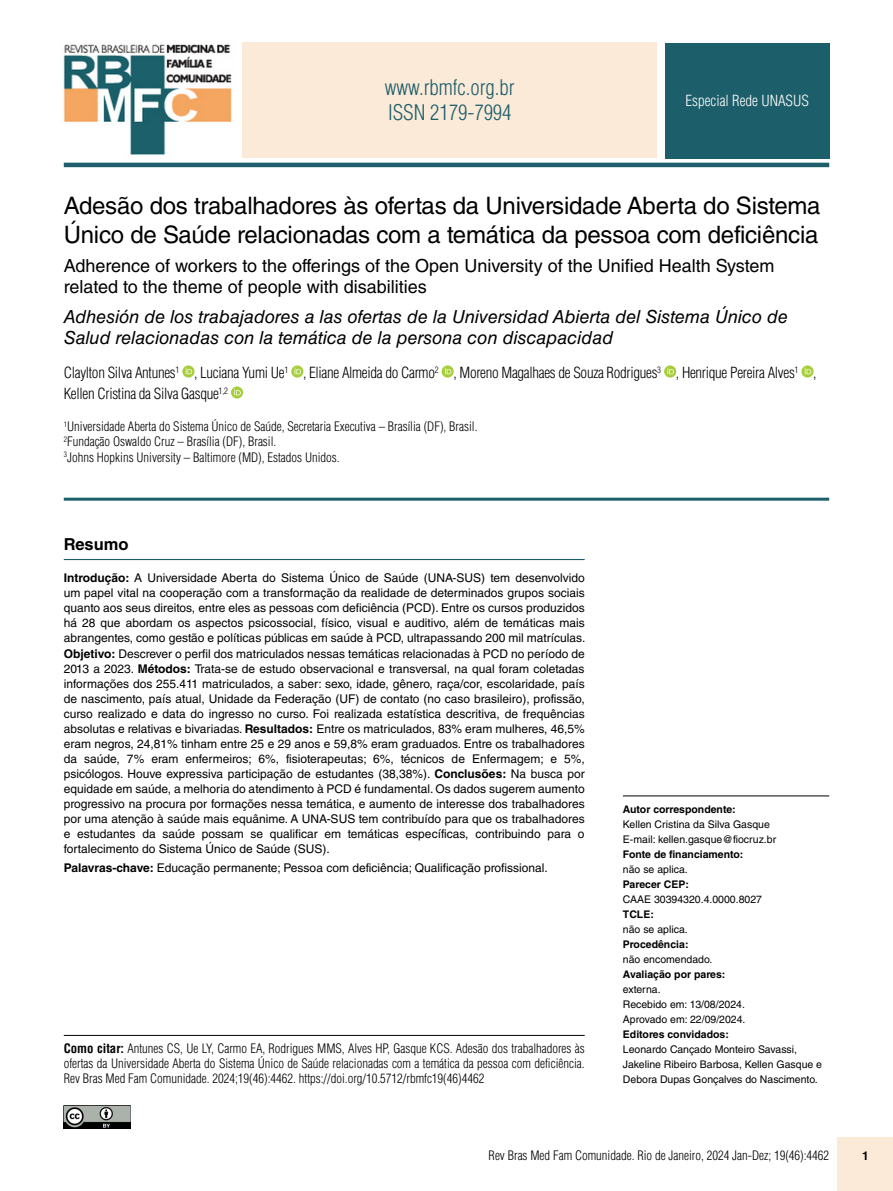
<style>
.page{position:relative;width:893px;height:1191px;background:#fff}
.page>*{position:absolute;margin:0;border:0;box-sizing:border-box;transform-origin:0 0}
.t1{font:24px/28.8px "Helvetica LT Std";letter-spacing:-.01em;color:#000}
.t2{font:300 condensed 21px/25.2px "Helvetica LT Std";color:#1c5e69}
.t3{font:italic 18px/21px "Helvetica LT Std";color:#000}
.t4{font:18px/21px "Helvetica LT Std";color:#000}
.t5{font:700 16.5px "Helvetica LT Std";color:#000}
.t6{font:300 condensed 15px/21px "Helvetica LT Std";letter-spacing:-.02em;color:#000}
.t7{font:300 condensed 15px "Helvetica LT Std";color:#fff}
.t8{font:300 condensed 12.75px/15.3px "Helvetica LT Std";color:#000}
.t9{font:12px/15px "Helvetica LT Std";color:#000;text-align:justify}
.t10{font:700 12px "Helvetica LT Std";color:#000}
.t11{font:10.5px/15px "Helvetica LT Std";color:#000}
.t12{font:700 10.5px "Helvetica LT Std";color:#000}
.s1{font-weight:700}
</style>
<div class="page">
<div style="left:838px;top:1137px;width:55px;height:54px;background:#fcead8"></div>
<img style="left:64px;top:1105px;width:67px;height:23px">
<hr style="left:623px;top:795px;width:206px;height:1px;background:#000">
<hr style="left:64px;top:559px;width:521px;height:1px;background:#1c5e69">
<div style="left:665px;top:43px;width:164px;height:116px;background:#1c5e69"></div>
<hr style="left:64px;top:163px;width:765px;height:4px;background:#1c5e69">
<svg style="left:182px;top:365px;width:12px;height:12px"></svg>
<svg style="left:186px;top:368px;width:6px;height:6px"></svg>
<svg style="left:291px;top:365px;width:12px;height:12px"></svg>
<svg style="left:294px;top:368px;width:7px;height:6px"></svg>
<svg style="left:442px;top:365px;width:12px;height:12px"></svg>
<svg style="left:445px;top:368px;width:6px;height:6px"></svg>
<svg style="left:664px;top:365px;width:12px;height:12px"></svg>
<svg style="left:667px;top:368px;width:7px;height:6px"></svg>
<svg style="left:801px;top:365px;width:13px;height:12px"></svg>
<svg style="left:805px;top:368px;width:6px;height:6px"></svg>
<svg style="left:231px;top:386px;width:12px;height:12px"></svg>
<svg style="left:234px;top:389px;width:7px;height:6px"></svg>
<hr style="left:64px;top:1035px;width:521px;height:1px;background:#000">
<hr style="left:64px;top:497px;width:765px;height:3px;background:#1c5e69">
<img style="left:63px;top:44px;width:169px;height:111px">
<div style="left:242px;top:42px;width:415px;height:116px;background:#fcead8"></div>
<h2 class="t2" style="left:385px;top:75px;width:131px">www.rbmfc.org.br<br>ISSN 2179-7994</h2>
<p class="t7" style="left:685px;top:92px;width:125px">Especial Rede UNASUS</p>
<h1 class="t1" style="left:64px;top:191px;width:758px">Adesão dos trabalhadores às ofertas da Universidade Aberta do Sistema<br>Único de Saúde relacionadas com a temática da pessoa com deficiência</h1>
<h3 class="t4" style="left:64px;top:255px;width:712px">Adherence of workers to the offerings of the Open University of the Unified Health System related to the theme of people with disabilities</h3>
<h3 class="t3" style="left:64px;top:306px;width:726px">Adhesión de los trabajadores a las ofertas de la Universidad Abierta del Sistema Único de<br>Salud relacionadas con la temática de la persona con discapacidad</h3>
<p class="t6" style="left:64px;top:361px;width:754px">Claylton Silva Antunes<sup>1</sup> , Luciana Yumi Ue<sup>1</sup> , Eliane Almeida do Carmo<sup>2</sup> , Moreno Magalhaes de Souza Rodrigues<sup>3</sup> , Henrique Pereira Alves<sup>1</sup> ,<br>Kellen Cristina da Silva Gasque<sup>1,2</sup></p>
<p class="t8" style="left:64px;top:418px;width:415px"><sup>1</sup>Universidade Aberta do Sistema Único de Saúde, Secretaria Executiva – Brasília (DF), Brasil.<br><sup>2</sup>Fundação Oswaldo Cruz – Brasília (DF), Brasil.<br><sup>3</sup>Johns Hopkins University – Baltimore (MD), Estados Unidos.</p>
<h3 class="t5" style="left:64px;top:534px;width:66px">Resumo</h3>
<p class="t9" style="left:64px;top:571px;width:523px"><span class="s1">Introdução:</span> A Universidade Aberta do Sistema Único de Saúde (UNA-SUS) tem desenvolvido um papel vital na cooperação com a transformação da realidade de determinados grupos sociais quanto aos seus direitos, entre eles as pessoas com deficiência (PCD). Entre os cursos produzidos há 28 que abordam os aspectos psicossocial, físico, visual e auditivo, além de temáticas mais abrangentes, como gestão e políticas públicas em saúde à PCD, ultrapassando 200 mil matrículas.<br><span class="s1">Objetivo:</span> Descrever o perfil dos matriculados nessas temáticas relacionadas à PCD no período de 2013 a 2023. <span class="s1">Métodos:</span> Trata-se de estudo observacional e transversal, na qual foram coletadas informações dos 255.411 matriculados, a saber: sexo, idade, gênero, raça/cor, escolaridade, país de nascimento, país atual, Unidade da Federação (UF) de contato (no caso brasileiro), profissão, curso realizado e data do ingresso no curso. Foi realizada estatística descritiva, de frequências absolutas e relativas e bivariadas. <span class="s1">Resultados:</span> Entre os matriculados, 83% eram mulheres, 46,5% eram negros, 24,81% tinham entre 25 e 29 anos e 59,8% eram graduados. Entre os trabalhadores da saúde, 7% eram enfermeiros; 6%, fisioterapeutas; 6%, técnicos de Enfermagem; e 5%, psicólogos. Houve expressiva participação de estudantes (38,38%). <span class="s1">Conclusões:</span> Na busca por equidade em saúde, a melhoria do atendimento à PCD é fundamental. Os dados sugerem aumento progressivo na procura por formações nessa temática, e aumento de interesse dos trabalhadores por uma atenção à saúde mais equânime. A UNA-SUS tem contribuído para que os trabalhadores e estudantes da saúde possam se qualificar em temáticas específicas, contribuindo para o fortalecimento do Sistema Único de Saúde (SUS).</p>
<p class="t9" style="left:64px;top:860px;width:485px"><span class="s1">Palavras-chave:</span> Educação permanente; Pessoa com deficiência; Qualificação profissional.</p>
<p class="t8" style="left:64px;top:1040px;width:522px;text-align:justify"><span class="s1">Como citar:</span> Antunes CS, Ue LY, Carmo EA, Rodrigues MMS, Alves HP, Gasque KCS. Adesão dos trabalhadores às ofertas da Universidade Aberta do Sistema Único de Saúde relacionadas com a temática da pessoa com deficiência.<br>Rev Bras Med Fam Comunidade. 2024;19(46):4462. https://doi.org/10.5712/rbmfc19(46)4462</p>
<p class="t12" style="left:623px;top:803px;width:114px">Autor correspondente:</p>
<p class="t11" style="left:623px;top:817px;width:155px">Kellen Cristina da Silva Gasque<br>E-mail: kellen.gasque@fiocruz.br</p>
<p class="t12" style="left:623px;top:848px;width:122px">Fonte de financiamento:</p>
<p class="t11" style="left:623px;top:862px;width:66px">não se aplica.</p>
<p class="t12" style="left:623px;top:878px;width:68px">Parecer CEP:</p>
<p class="t11" style="left:623px;top:892px;width:141px">CAAE 30394320.4.0000.8027</p>
<p class="t12" style="left:623px;top:908px;width:32px">TCLE:</p>
<p class="t11" style="left:623px;top:922px;width:66px">não se aplica.</p>
<p class="t12" style="left:623px;top:938px;width:67px">Procedência:</p>
<p class="t11" style="left:623px;top:952px;width:91px">não encomendado.</p>
<p class="t12" style="left:623px;top:968px;width:104px">Avaliação por pares:</p>
<p class="t11" style="left:623px;top:982px;width:124px">externa.<br>Recebido em: 13/08/2024.<br>Aprovado em: 22/09/2024.</p>
<p class="t12" style="left:623px;top:1028px;width:107px">Editores convidados:</p>
<p class="t11" style="left:623px;top:1042px;width:201px">Leonardo Cançado Monteiro Savassi,<br>Jakeline Ribeiro Barbosa, Kellen Gasque e<br>Debora Dupas Gonçalves do Nascimento.</p>
<p class="t8" style="left:489px;top:1147px;width:342px">Rev Bras Med Fam Comunidade. Rio de Janeiro, 2024 Jan-Dez; 19(46):4462</p>
<p class="t10" style="left:862px;top:1148px;width:8px">1</p>
</div>
